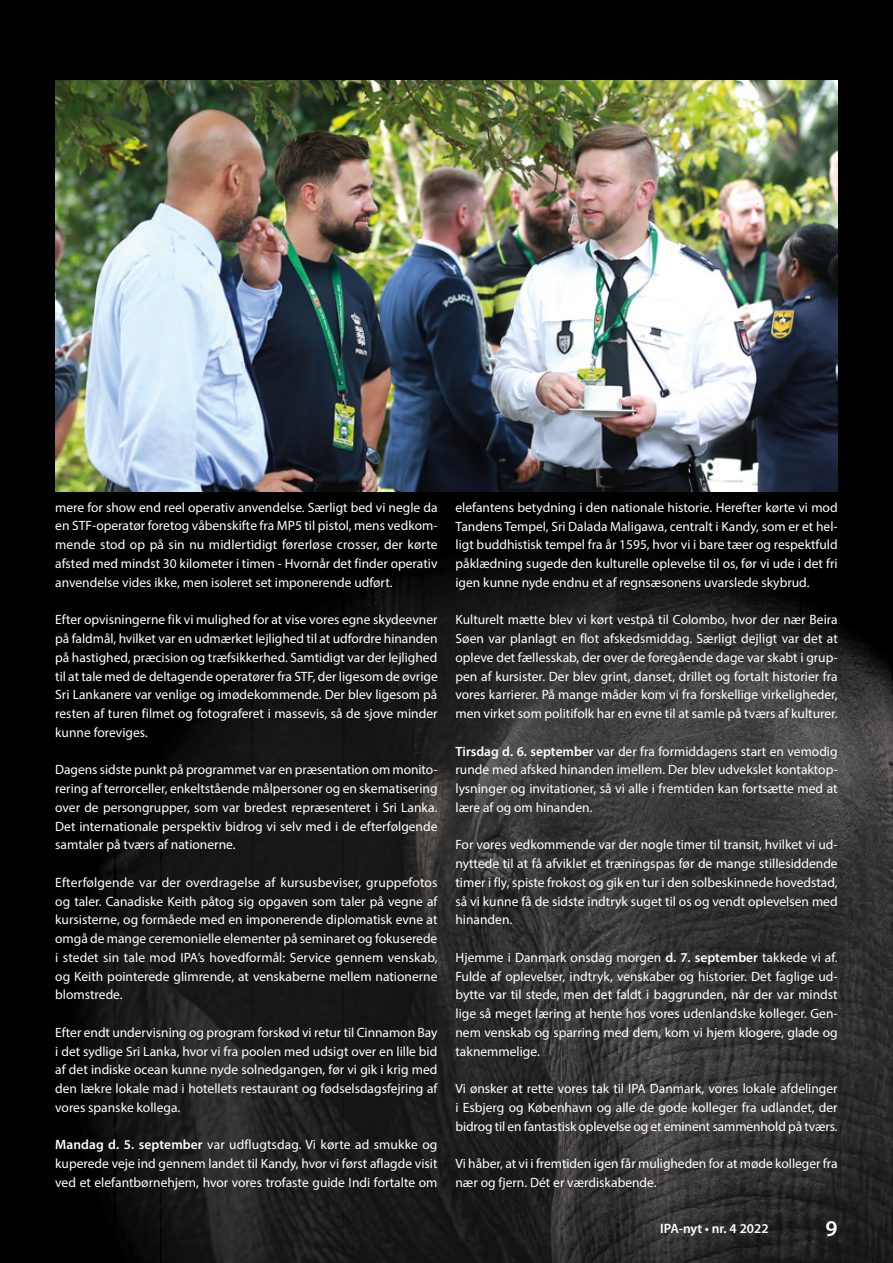
<style>
.page{position:relative;width:893px;height:1263px;background:#000}
.page>*{position:absolute;margin:0;border:0;box-sizing:border-box;transform-origin:0 0}
.t1{font:600 22.5px "Myriad Pro";color:#fff}
.t2{font:13.5px/18.8px "Myriad Pro";color:#fff;text-align:justify}
.t3{font:600 13.5px "Myriad Pro";color:#fff}
.s1{font-weight:600}
</style>
<div class="page">
<img style="left:345px;top:562px;width:273px;height:701px">
<img style="left:618px;top:564px;width:183px;height:699px">
<img style="left:253px;top:613px;width:92px;height:650px">
<img style="left:801px;top:607px;width:92px;height:656px">
<img style="left:162px;top:677px;width:91px;height:586px">
<img style="left:116px;top:774px;width:46px;height:489px">
<img style="left:80px;top:850px;width:36px;height:352px">
<img style="left:55px;top:81px;width:783px;height:410px">
<p class="t2" style="left:55px;top:498px;width:384px">mere for show end reel operativ anvendelse. Særligt bed vi negle da en STF-operatør foretog våbenskifte fra MP5 til pistol, mens vedkom&shy;mende stod op på sin nu midlertidigt førerløse crosser, der kørte afsted med mindst 30 kilometer i timen - Hvornår det finder operativ anvendelse vides ikke, men isoleret set imponerende udført.</p>
<p class="t2" style="left:55px;top:610px;width:384px">Efter opvisningerne fik vi mulighed for at vise vores egne skydeevner på faldmål, hvilket var en udmærket lejlighed til at udfordre hinanden på hastighed, præcision og træfsikkerhed. Samtidigt var der lejlighed til at tale med de deltagende operatører fra STF, der ligesom de øvrige Sri Lankanere var venlige og imødekommende. Der blev ligesom på resten af turen filmet og fotograferet i massevis, så de sjove minder kunne foreviges.</p>
<p class="t2" style="left:55px;top:760px;width:384px">Dagens sidste punkt på programmet var en præsentation om monito&shy;rering af terrorceller, enkeltstående målpersoner og en skematisering over de persongrupper, som var bredest repræsenteret i Sri Lanka.<br>Det internationale perspektiv bidrog vi selv med i de efterfølgende samtaler på tværs af nationerne.</p>
<p class="t2" style="left:55px;top:873px;width:384px">Efterfølgende var der overdragelse af kursusbeviser, gruppefotos og taler. Canadiske Keith påtog sig opgaven som taler på vegne af kursisterne, og formåede med en imponerende diplomatisk evne at omgå de mange ceremonielle elementer på seminaret og fokuserede i stedet sin tale mod IPA’s hovedformål: Service gennem venskab, og Keith pointerede glimrende, at venskaberne mellem nationerne blomstrede.</p>
<p class="t2" style="left:55px;top:1023px;width:384px">Efter endt undervisning og program forskød vi retur til Cinnamon Bay i det sydlige Sri Lanka, hvor vi fra poolen med udsigt over en lille bid af det indiske ocean kunne nyde solnedgangen, før vi gik i krig med den lækre lokale mad i hotellets restaurant og fødselsdagsfejring af vores spanske kollega.</p>
<p class="t2" style="left:55px;top:1135px;width:384px"><span class="s1">Mandag d. 5. september</span> var udflugtsdag. Vi kørte ad smukke og kuperede veje ind gennem landet til Kandy, hvor vi først aflagde visit ved et elefantbørnehjem, hvor vores trofaste guide Indi fortalte om</p>
<p class="t2" style="left:455px;top:498px;width:384px">elefantens betydning i den nationale historie. Herefter kørte vi mod Tandens Tempel, Sri Dalada Maligawa, centralt i Kandy, som er et hel&shy;ligt buddhistisk tempel fra år 1595, hvor vi i bare tæer og respektfuld påklædning sugede den kulturelle oplevelse til os, før vi ude i det fri igen kunne nyde endnu et af regnsæsonens uvarslede skybrud.</p>
<p class="t2" style="left:455px;top:610px;width:384px">Kulturelt mætte blev vi kørt vestpå til Colombo, hvor der nær Beira Søen var planlagt en flot afskedsmiddag. Særligt dejligt var det at opleve det fællesskab, der over de foregående dage var skabt i grup&shy;pen af kursister. Der blev grint, danset, drillet og fortalt historier fra vores karrierer. På mange måder kom vi fra forskellige virkeligheder, men virket som politifolk har en evne til at samle på tværs af kulturer.</p>
<p class="t2" style="left:455px;top:741px;width:384px"><span class="s1">Tirsdag d. 6. september</span> var der fra formiddagens start en vemodig runde med afsked hinanden imellem. Der blev udvekslet kontaktop&shy;lysninger og invitationer, så vi alle i fremtiden kan fortsætte med at lære af og om hinanden.</p>
<p class="t2" style="left:455px;top:835px;width:384px">For vores vedkommende var der nogle timer til transit, hvilket vi ud&shy;nyttede til at få afviklet et træningspas før de mange stillesiddende timer i fly, spiste frokost og gik en tur i den solbeskinnede hovedstad, så vi kunne få de sidste indtryk suget til os og vendt oplevelsen med hinanden.</p>
<p class="t2" style="left:455px;top:948px;width:384px">Hjemme i Danmark onsdag morgen <span class="s1">d. 7. september</span> takkede vi af.<br>Fulde af oplevelser, indtryk, venskaber og historier. Det faglige ud&shy;bytte var til stede, men det faldt i baggrunden, når der var mindst lige så meget læring at hente hos vores udenlandske kolleger. Gen&shy;nem venskab og sparring med dem, kom vi hjem klogere, glade og taknemmelige.</p>
<p class="t2" style="left:455px;top:1079px;width:384px">Vi ønsker at rette vores tak til IPA Danmark, vores lokale afdelinger i Esbjerg og København og alle de gode kolleger fra udlandet, der bidrog til en fantastisk oplevelse og et eminent sammenhold på tværs.</p>
<p class="t2" style="left:455px;top:1154px;width:384px">Vi håber, at vi i fremtiden igen får muligheden for at møde kolleger fra nær og fjern. Dét er værdiskabende.</p>
<p class="t3" style="left:660px;top:1220px;width:110px">IPA-nyt • nr. 4 2022</p>
<h1 class="t1" style="left:826px;top:1214px;width:14px">9</h1>
</div>
